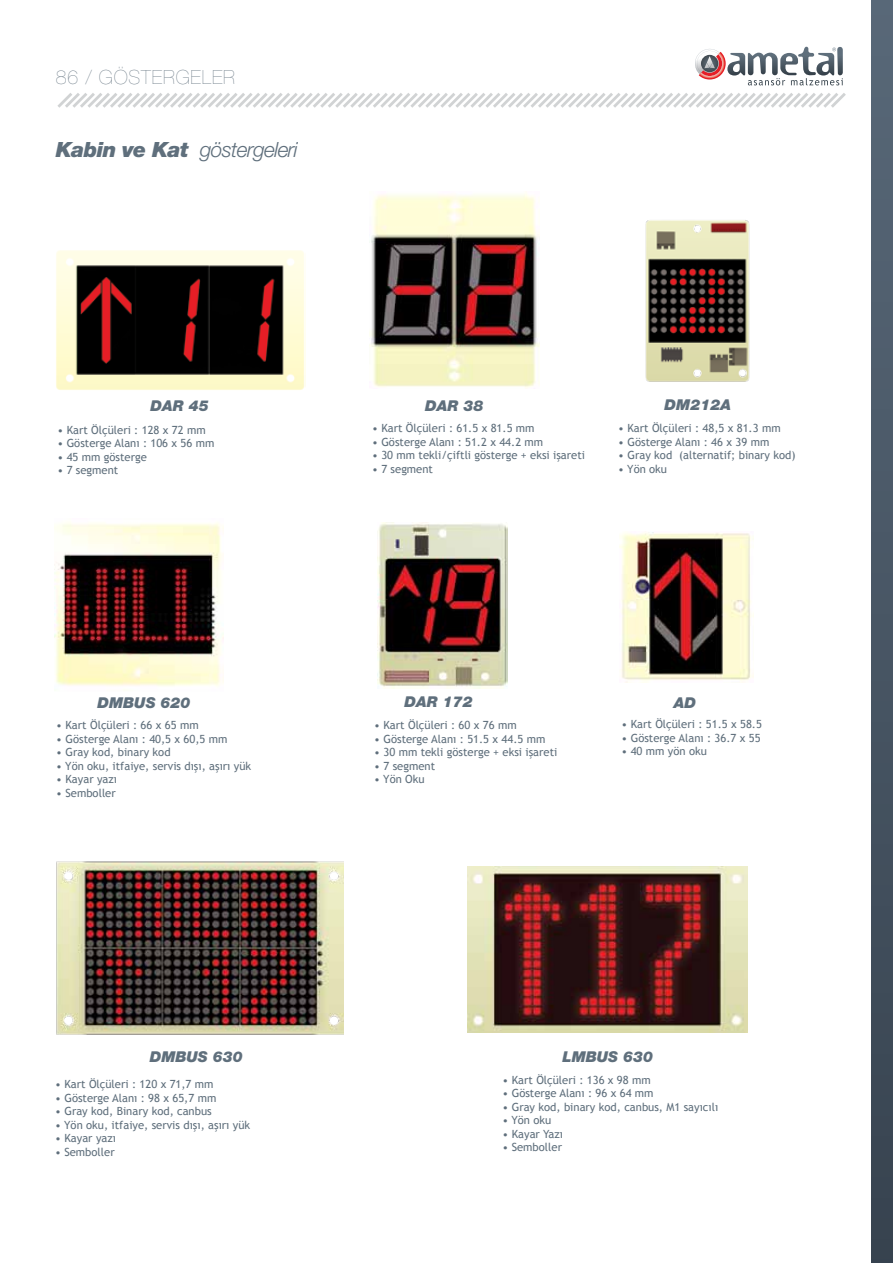
<style>
.page{position:relative;width:893px;height:1263px;background:#fff}
.page>*{position:absolute;margin:0;border:0;box-sizing:border-box;transform-origin:0 0}
.t1{font:italic 300 21px "Helvetica Neue LT Pro";letter-spacing:-.03em;color:#5f6f7c}
.t2{font:200 19.5px "Helvetica Neue LT Pro";letter-spacing:.04em;color:#5f6f7c}
.t3{font:italic 900 15px "Helvetica Neue LT Pro";color:#5f6f7c}
.t4{font:11.25px "Trebuchet MS";color:#5f6f7c}
.s1{font-weight:900}
</style>
<div class="page">
<img style="left:56px;top:861px;width:288px;height:174px">
<img style="left:619px;top:532px;width:135px;height:151px">
<img style="left:377px;top:523px;width:130px;height:165px">
<img style="left:54px;top:522px;width:170px;height:164px">
<div style="left:871px;top:0;width:22px;height:1263px;background:linear-gradient(to bottom,#586878,#374350)"></div>
<svg style="left:57px;top:47px;width:789px;height:61px"></svg>
<img style="left:701px;top:55px;width:17px;height:17px">
<img style="left:645px;top:220px;width:105px;height:162px">
<img style="left:468px;top:866px;width:280px;height:166px">
<img style="left:56px;top:250px;width:249px;height:140px">
<img style="left:369px;top:193px;width:170px;height:195px">
<h2 class="t2" style="left:56px;top:65px;width:181px">86 / GÖSTERGELER</h2>
<h1 class="t1" style="left:56px;top:137px;width:243px"><span class="s1">Kabin ve Kat</span> göstergeleri</h1>
<h3 class="t3" style="left:150px;top:396px;width:60px">DAR 45</h3>
<p class="t4" style="left:57px;top:423px;width:150px">• Kart Ölçüleri : 128 x 72 mm</p>
<p class="t4" style="left:57px;top:436px;width:159px">• Gösterge Alanı : 106 x 56 mm</p>
<p class="t4" style="left:57px;top:450px;width:91px">• 45 mm gösterge</p>
<p class="t4" style="left:57px;top:463px;width:62px">• 7 segment</p>
<h3 class="t3" style="left:97px;top:693px;width:95px">DMBUS 620</h3>
<p class="t4" style="left:56px;top:719px;width:144px">• Kart Ölçüleri : 66 x 65 mm</p>
<p class="t4" style="left:56px;top:732px;width:173px">• Gösterge Alanı : 40,5 x 60,5 mm</p>
<p class="t4" style="left:56px;top:746px;width:116px">• Gray kod, binary kod</p>
<p class="t4" style="left:56px;top:759px;width:197px">• Yön oku, itfaiye, servis dışı, aşırı yük</p>
<p class="t4" style="left:56px;top:773px;width:62px">• Kayar yazı</p>
<p class="t4" style="left:56px;top:786px;width:61px">• Semboller</p>
<h3 class="t3" style="left:425px;top:396px;width:60px">DAR 38</h3>
<p class="t4" style="left:372px;top:422px;width:164px">• Kart Ölçüleri : 61.5 x 81.5 mm</p>
<p class="t4" style="left:372px;top:435px;width:173px">• Gösterge Alanı : 51.2 x 44.2 mm</p>
<p class="t4" style="left:372px;top:449px;width:214px">• 30 mm tekli/çiftli gösterge + eksi işareti</p>
<p class="t4" style="left:372px;top:462px;width:62px">• 7 segment</p>
<h3 class="t3" style="left:665px;top:395px;width:68px">DM212A</h3>
<p class="t4" style="left:618px;top:422px;width:164px">• Kart Ölçüleri : 48,5 x 81.3 mm</p>
<p class="t4" style="left:618px;top:435px;width:153px">• Gösterge Alanı : 46 x 39 mm</p>
<p class="t4" style="left:618px;top:449px;width:179px">• Gray kod (alternatif; binary kod)</p>
<p class="t4" style="left:618px;top:462px;width:50px">• Yön oku</p>
<h3 class="t3" style="left:404px;top:692px;width:70px">DAR 172</h3>
<p class="t4" style="left:374px;top:719px;width:144px">• Kart Ölçüleri : 60 x 76 mm</p>
<p class="t4" style="left:374px;top:732px;width:173px">• Gösterge Alanı : 51.5 x 44.5 mm</p>
<p class="t4" style="left:374px;top:746px;width:185px">• 30 mm tekli gösterge + eksi işareti</p>
<p class="t4" style="left:374px;top:759px;width:62px">• 7 segment</p>
<p class="t4" style="left:374px;top:773px;width:52px">• Yön Oku</p>
<h3 class="t3" style="left:674px;top:693px;width:24px">AD</h3>
<p class="t4" style="left:621px;top:718px;width:142px">• Kart Ölçüleri : 51.5 x 58.5</p>
<p class="t4" style="left:621px;top:731px;width:141px">• Gösterge Alanı : 36.7 x 55</p>
<p class="t4" style="left:621px;top:745px;width:87px">• 40 mm yön oku</p>
<h3 class="t3" style="left:150px;top:1048px;width:95px">DMBUS 630</h3>
<h3 class="t3" style="left:563px;top:1048px;width:92px">LMBUS 630</h3>
<p class="t4" style="left:502px;top:1073px;width:150px">• Kart Ölçüleri : 136 x 98 mm</p>
<p class="t4" style="left:502px;top:1087px;width:153px">• Gösterge Alanı : 96 x 64 mm</p>
<p class="t4" style="left:502px;top:1100px;width:217px">• Gray kod, binary kod, canbus, M1 sayıcılı</p>
<p class="t4" style="left:502px;top:1114px;width:50px">• Yön oku</p>
<p class="t4" style="left:502px;top:1127px;width:62px">• Kayar Yazı</p>
<p class="t4" style="left:502px;top:1141px;width:61px">• Semboller</p>
<p class="t4" style="left:55px;top:1077px;width:160px">• Kart Ölçüleri : 120 x 71,7 mm</p>
<p class="t4" style="left:55px;top:1091px;width:163px">• Gösterge Alanı : 98 x 65,7 mm</p>
<p class="t4" style="left:55px;top:1104px;width:158px">• Gray kod, Binary kod, canbus</p>
<p class="t4" style="left:55px;top:1118px;width:197px">• Yön oku, itfaiye, servis dışı, aşırı yük</p>
<p class="t4" style="left:55px;top:1131px;width:62px">• Kayar yazı</p>
<p class="t4" style="left:55px;top:1145px;width:61px">• Semboller</p>
</div>
